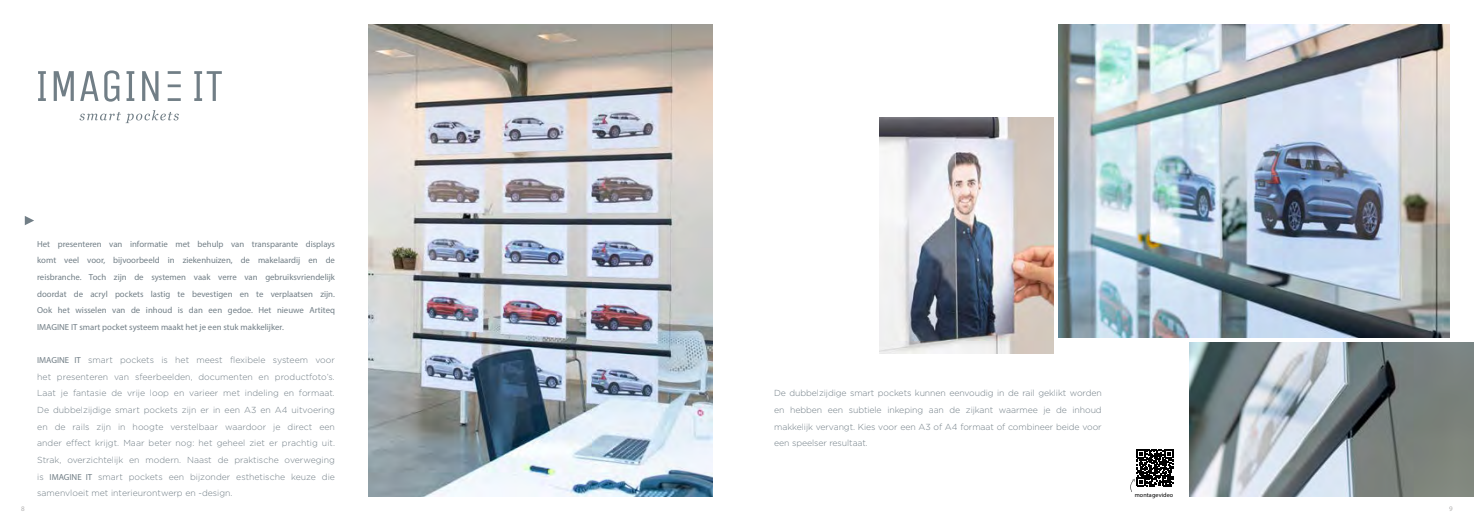
<style>
.page{position:relative;width:1474px;height:521px;background:#fff}
.page>*{position:absolute;margin:0;border:0;box-sizing:border-box;transform-origin:0 0}
.t1{font:300 8.75px/16.6px "Gotham";letter-spacing:-.01em;color:#717e86;text-align:justify}
.t2{font:8.75px/16.6px "Myriad Pro";color:#717e86;text-align:justify}
.t3{font:7px "Myriad Pro";color:#b3b2b2}
.t4{font:6.12px "Myriad Pro";letter-spacing:.015em;color:#000}
.s1{font-family:"Myriad Pro";font-weight:400}
</style>
<div class="page">
<svg style="left:38px;top:70px;width:184px;height:32px"></svg>
<svg style="left:79px;top:110px;width:100px;height:13px"></svg>
<img style="left:368px;top:25px;width:344px;height:471px">
<img style="left:1058px;top:25px;width:391px;height:312px">
<img style="left:1189px;top:342px;width:284px;height:154px">
<img style="left:879px;top:118px;width:174px;height:235px">
<svg style="left:1130px;top:449px;width:43px;height:43px"></svg>
<svg style="left:25px;top:216px;width:9px;height:9px"></svg>
<p class="t2" style="left:37px;top:235px;width:299px">Het presenteren van informatie met behulp van transparante displays komt veel voor, bijvoorbeeld in ziekenhuizen, de makelaardij en de reisbranche. Toch zijn de systemen vaak verre van gebruiksvriendelijk doordat de acryl pockets lastig te bevestigen en te verplaatsen zijn.<br>Ook het wisselen van de inhoud is dan een gedoe. Het nieuwe Artiteq IMAGINE IT smart pocket systeem maakt het je een stuk makkelijker.</p>
<p class="t1" style="left:37px;top:352px;width:299px"><span class="s1">IMAGINE IT</span> smart pockets is het meest flexibele systeem voor het presenteren van sfeerbeelden, documenten en productfoto’s.<br>Laat je fantasie de vrije loop en varieer met indeling en formaat.<br>De dubbelzijdige smart pockets zijn er in een A3 en A4 uitvoering en de rails zijn in hoogte verstelbaar waardoor je direct een ander effect krijgt. Maar beter nog: het geheel ziet er prachtig uit.<br>Strak, overzichtelijk en modern. Naast de praktische overweging is <span class="s1">IMAGINE IT</span> smart pockets een bijzonder esthetische keuze die samenvloeit met interieurontwerp en -design.</p>
<p class="t1" style="left:774px;top:385px;width:329px">De dubbelzijdige smart pockets kunnen eenvoudig in de rail geklikt worden en hebben een subtiele inkeping aan de zijkant waarmee je de inhoud makkelijk vervangt. Kies voor een A3 of A4 formaat of combineer beide voor een speelser resultaat.</p>
<p class="t4" style="left:1134px;top:491px;width:40px">montagevideo</p>
<p class="t3" style="left:21px;top:504px;width:5px">8</p>
<p class="t3" style="left:1449px;top:504px;width:5px">9</p>
</div>
